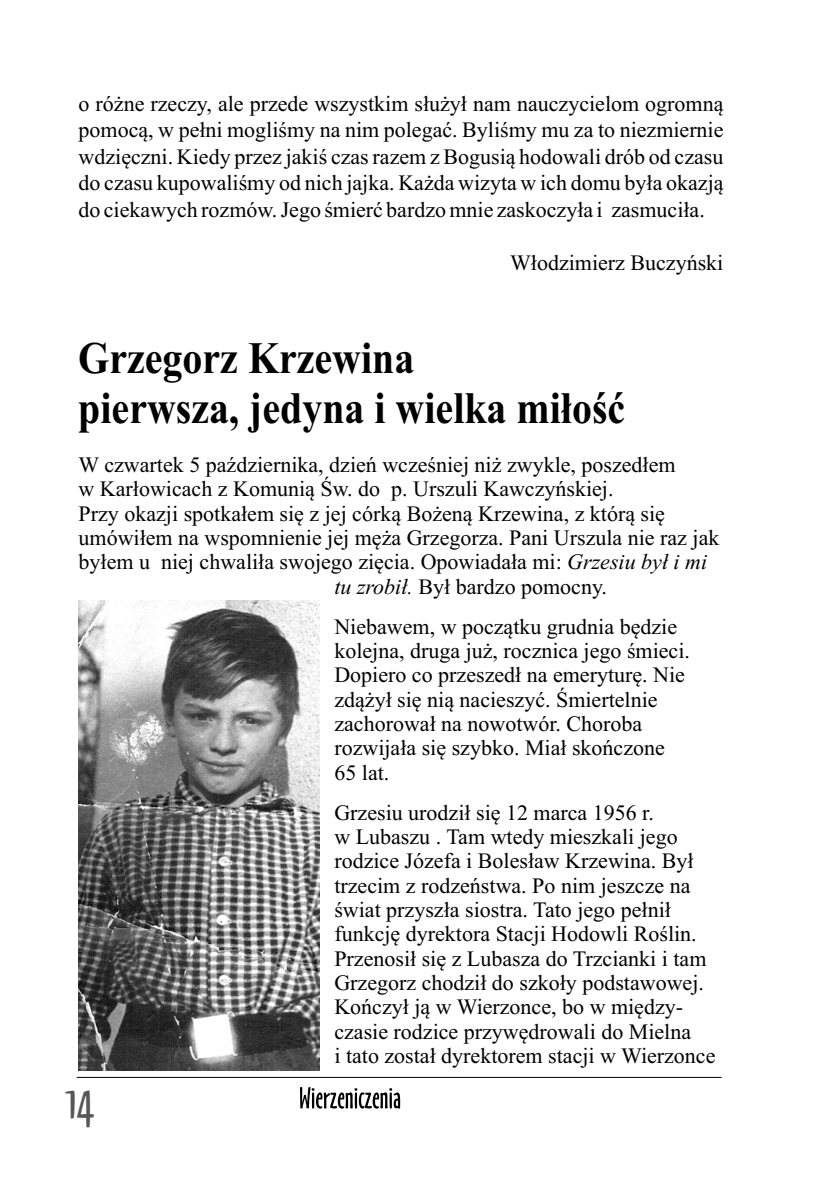
<style>
.page{position:relative;width:840px;height:1192px;background:#fff}
.page>*{position:absolute;margin:0;border:0;box-sizing:border-box;transform-origin:0 0}
.t1{font:48px "Oz Handicraft BT";color:#575757}
.t2{font:700 45px/49.8px "Times";color:#000;scale:.89 1}
.t3{font:22px/24.4px "Times";color:#000}
.s1{font-style:italic}
</style>
<div class="page">
<hr style="left:77px;top:1077px;width:645px;height:1px;background:#000">
<svg style="left:300px;top:1087px;width:100px;height:22px"></svg>
<img style="left:79px;top:600px;width:241px;height:471px">
<p class="t3" style="left:79px;top:92px;width:646px;line-height:26.6px;text-align:justify">o ró¿ne rzeczy, ale przede wszystkim s³u¿y³ nam nauczycielom ogromn¹ pomoc¹, w pe³ni mogliœmy na nim polegaæ. Byliœmy mu za to niezmiernie wdziêczni. Kiedy przez jakiœ czas razem z Bogusi¹ hodowali drób od czasu do czasu kupowaliœmy od nich jajka. Ka¿da wizyta w ich domu by³a okazj¹ do ciekawych rozmów. Jego œmieræ bardzo mnie zaskoczy³a i zasmuci³a.</p>
<p class="t3" style="left:510px;top:253px;width:215px">W³odzimierz Buczyñski</p>
<h2 class="t2" style="left:78px;top:338px;width:616px">Grzegorz Krzewina<br>pierwsza, jedyna i wielka mi³oœæ</h2>
<p class="t3" style="left:79px;top:454px;width:599px">W czwartek 5 paŸdziernika, dzieñ wczeœniej ni¿ zwykle, poszed³em</p>
<p class="t3" style="left:79px;top:479px;width:536px">w Kar³owicach z Komuni¹ Œw. do p. Urszuli Kawczyñskiej.</p>
<p class="t3" style="left:79px;top:503px;width:588px">Przy okazji spotka³em siê z jej córk¹ Bo¿en¹ Krzewina, z któr¹ siê</p>
<p class="t3" style="left:79px;top:528px;width:642px">umówi³em na wspomnienie jej mê¿a Grzegorza. Pani Urszula nie raz jak</p>
<p class="t3" style="left:79px;top:552px;width:630px">by³em u niej chwali³a swojego ziêcia. Opowiada³a mi: <span class="s1">Grzesiu by³ i mi</span></p>
<p class="t3" style="left:334px;top:576px;width:274px"><span class="s1">tu zrobi³.</span> By³ bardzo pomocny.</p>
<p class="t3" style="left:334px;top:616px;width:357px">Niebawem, w pocz¹tku grudnia bêdzie kolejna, druga ju¿, rocznica jego œmieci.<br>Dopiero co przeszed³ na emeryturê. Nie zd¹¿y³ siê ni¹ nacieszyæ. Œmiertelnie zachorowa³ na nowotwór. Choroba rozwija³a siê szybko. Mia³ skoñczone 65 lat.</p>
<p class="t3" style="left:334px;top:802px;width:383px">Grzesiu urodzi³ siê 12 marca 1956 r.<br>w Lubaszu . Tam wtedy mieszkali jego rodzice Józefa i Boles³aw Krzewina. By³ trzecim z rodzeñstwa. Po nim jeszcze na œwiat przysz³a siostra. Tato jego pe³ni³ funkcjê dyrektora Stacji Hodowli Roœlin.<br>Przenosi³ siê z Lubasza do Trzcianki i tam Grzegorz chodzi³ do szko³y podstawowej.<br>Koñczy³ j¹ w Wierzonce, bo w miêdzy&shy;czasie rodzice przywêdrowali do Mielna<br>i tato zosta³ dyrektorem stacji w Wierzonce</p>
<h1 class="t1" style="left:66px;top:1081px;width:29px">14</h1>
</div>
